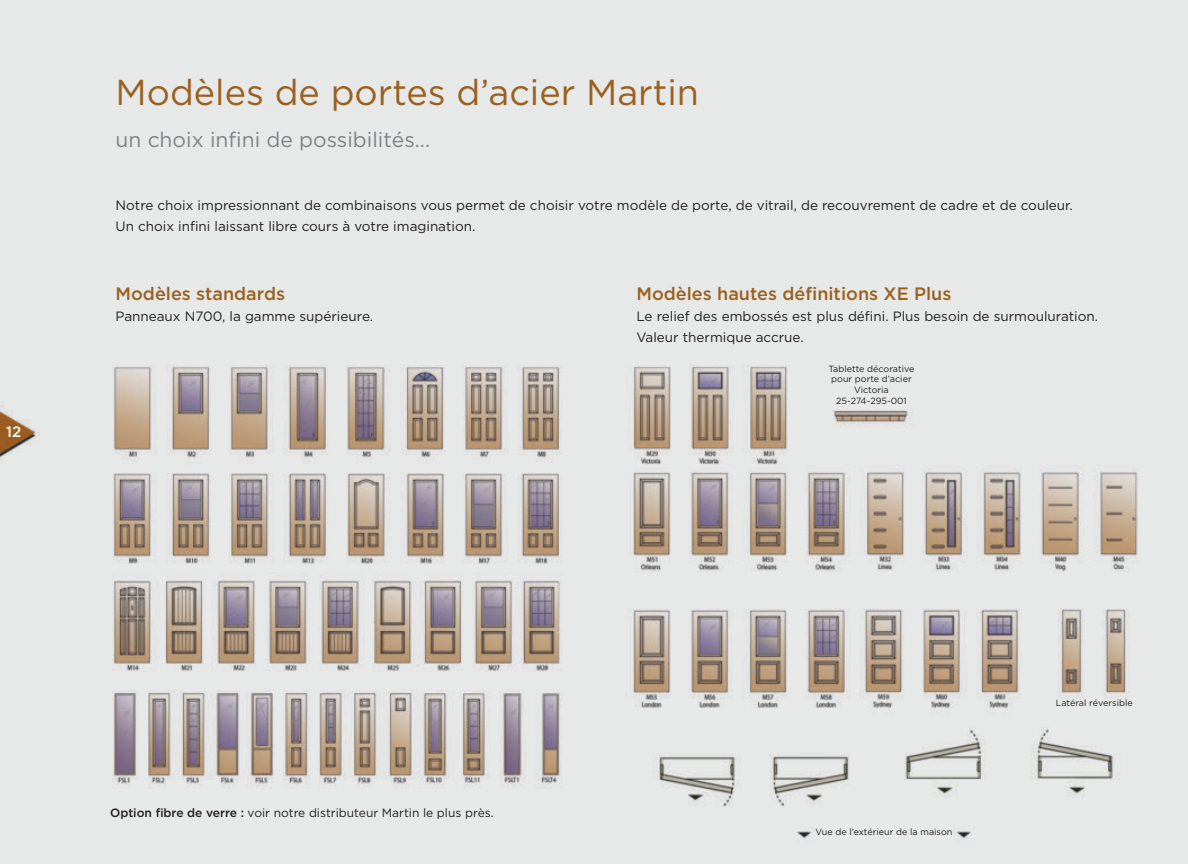
<style>
.page{position:relative;width:1188px;height:864px;background:#fff}
.page>*{position:absolute;margin:0;border:0;box-sizing:border-box;transform-origin:0 0}
.t1{font:36px "Gotham";color:#9a601f}
.t2{font:21px "Gotham";color:#808285}
.t3{font:500 18px "Gotham";color:#9a601f}
.t4{font:500 15px "Gotham";color:#fff}
.t5{font:13.5px/21px "Gotham";color:#231f20}
.t6{font:12px "Gotham";color:#231f20}
.t7{font:9px/10.8px "Gotham";color:#231f20;text-align:center}
.s1{font-weight:500}
</style>
<div class="page">
<img style="left:0;top:0;width:1188px;height:864px">
<p class="t4" style="left:6px;top:422px;width:17px">12</p>
<h1 class="t1" style="left:116px;top:69px;width:585px">Modèles de portes d’acier Martin</h1>
<h2 class="t2" style="left:116px;top:126px;width:316px">un choix infini de possibilités...</h2>
<p class="t5" style="left:116px;top:195px;width:959px">Notre choix impressionnant de combinaisons vous permet de choisir votre modèle de porte, de vitrail, de recouvrement de cadre et de couleur.<br>Un choix infini laissant libre cours à votre imagination.</p>
<h3 class="t3" style="left:116px;top:282px;width:171px">Modèles standards</h3>
<p class="t5" style="left:116px;top:305px;width:259px">Panneaux N700, la gamme supérieure.</p>
<h3 class="t3" style="left:636px;top:282px;width:317px">Modèles hautes définitions XE Plus</h3>
<p class="t5" style="left:636px;top:305px;width:463px">Le relief des embossés est plus défini. Plus besoin de surmouluration.<br>Valeur thermique accrue.</p>
<p class="t7" style="left:829px;top:363px;width:87px">Tablette décorative pour porte d’acier<br>Victoria<br>25-274-295-001</p>
<p class="t6" style="left:110px;top:805px;width:385px"><span class="s1">Option fibre de verre :</span> voir notre distributeur Martin le plus près.</p>
<p class="t7" style="left:816px;top:826px;width:138px">Vue de l’extérieur de la maison</p>
<p class="t7" style="left:1056px;top:698px;width:78px">Latéral réversible</p>
</div>
